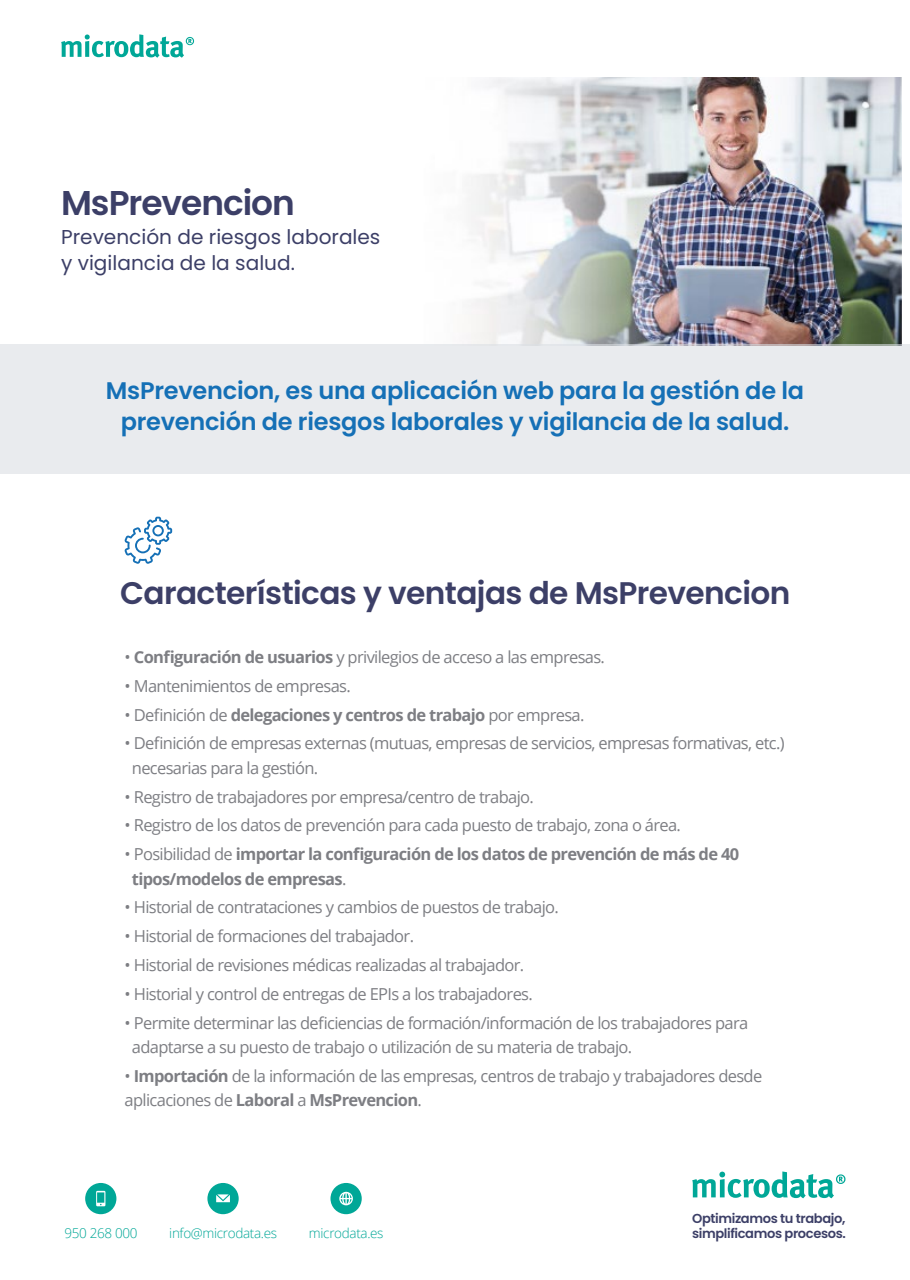
<style>
.page{position:relative;width:910px;height:1280px;background:#fff}
.page>*{position:absolute;margin:0;border:0;box-sizing:border-box;transform-origin:0 0}
.t1{font:600 34.35px "Poppins";letter-spacing:-.03em;color:#3c3f67}
.t2{font:600 31.2px "Poppins";letter-spacing:-.02em;color:#3c3f67}
.t3{font:600 24px/31.2px "Poppins";letter-spacing:-.01em;color:#1570b6;text-align:center}
.t4{font:20.1px/26.4px "Poppins";color:#3c3f67}
.t5{font:16.5px/24.3px "Open Sans";letter-spacing:-.04em;color:#7d7e83}
.t6{font:700 16.5px/24.3px "Open Sans";letter-spacing:-.04em;color:#7d7e83}
.t7{font:300 13.5px "Open Sans";letter-spacing:-.025em;color:#00a797}
.t8{font:600 13.05px/15.8px "Poppins";letter-spacing:-.03em;color:#3c3f67}
.s1{font-weight:700}
.s2{font-weight:400}
</style>
<div class="page">
<svg style="left:61px;top:34px;width:133px;height:24px"></svg>
<img style="left:469px;top:77px;width:432px;height:267px">
<div style="left:0;top:344px;width:910px;height:130px;background:#e9ebee"></div>
<svg style="left:124px;top:517px;width:48px;height:47px"></svg>
<div style="left:85px;top:1183px;width:31px;height:31px;background:#00a797;border-radius:50%"></div>
<svg style="left:96px;top:1191px;width:9px;height:15px"></svg>
<div style="left:207px;top:1183px;width:32px;height:31px;background:#00a797;border-radius:50%"></div>
<svg style="left:216px;top:1194px;width:14px;height:8px"></svg>
<div style="left:330px;top:1183px;width:32px;height:31px;background:#00a797;border-radius:50%"></div>
<svg style="left:339px;top:1192px;width:14px;height:13px"></svg>
<svg style="left:692px;top:1171px;width:153px;height:27px"></svg>
<h1 class="t1" style="left:61px;top:183px;width:235px">MsPrevencion</h1>
<p class="t4" style="left:61px;top:224px;width:321px">Prevención de riesgos laborales y vigilancia de la salud.</p>
<h3 class="t3" style="left:106px;top:375px;width:700px">MsPrevencion, es una aplicación web para la gestión de la prevención de riesgos laborales y vigilancia de la salud.</h3>
<h2 class="t2" style="left:120px;top:575px;width:672px">Características y ventajas de MsPrevencion</h2>
<p class="t5" style="left:125px;top:644px;width:482px">• <span class="s1">Configuración de usuarios</span> y privilegios de acceso a las empresas.</p>
<p class="t5" style="left:125px;top:673px;width:228px">• Mantenimientos de empresas.</p>
<p class="t6" style="left:125px;top:702px;width:461px"><span class="s2">• Definición de</span> delegaciones y centros de trabajo <span class="s2">por empresa.</span></p>
<p class="t5" style="left:132px;top:731px;width:654px;text-indent:-7px">• Definición de empresas externas (mutuas, empresas de servicios, empresas formativas, etc.) necesarias para la gestión.</p>
<p class="t5" style="left:125px;top:784px;width:411px">• Registro de trabajadores por empresa/centro de trabajo.</p>
<p class="t5" style="left:125px;top:813px;width:558px">• Registro de los datos de prevención para cada puesto de trabajo, zona o área.</p>
<p class="t6" style="left:132px;top:842px;width:609px;text-indent:-7px"><span class="s2">• Posibilidad de</span> importar la configuración de los datos de prevención de más de 40 tipos/modelos de empresas<span class="s2">.</span></p>
<p class="t5" style="left:125px;top:895px;width:436px">• Historial de contrataciones y cambios de puestos de trabajo.</p>
<p class="t5" style="left:125px;top:923px;width:291px">• Historial de formaciones del trabajador.</p>
<p class="t5" style="left:125px;top:952px;width:401px">• Historial de revisiones médicas realizadas al trabajador.</p>
<p class="t5" style="left:125px;top:981px;width:410px">• Historial y control de entregas de EPIs a los trabajadores.</p>
<p class="t5" style="left:132px;top:1010px;width:618px;text-indent:-7px">• Permite determinar las deficiencias de formación/información de los trabajadores para adaptarse a su puesto de trabajo o utilización de su materia de trabajo.</p>
<p class="t5" style="left:125px;top:1063px;width:639px">• <span class="s1">Importación</span> de la información de las empresas, centros de trabajo y trabajadores desde aplicaciones de <span class="s1">Laboral</span> a <span class="s1">MsPrevencion</span>.</p>
<p class="t7" style="left:64px;top:1224px;width:75px">950 268 000</p>
<p class="t7" style="left:169px;top:1224px;width:109px">info@microdata.es</p>
<p class="t7" style="left:309px;top:1224px;width:76px">microdata.es</p>
<p class="t8" style="left:692px;top:1210px;width:155px">Optimizamos tu trabajo, simplificamos procesos.</p>
</div>
